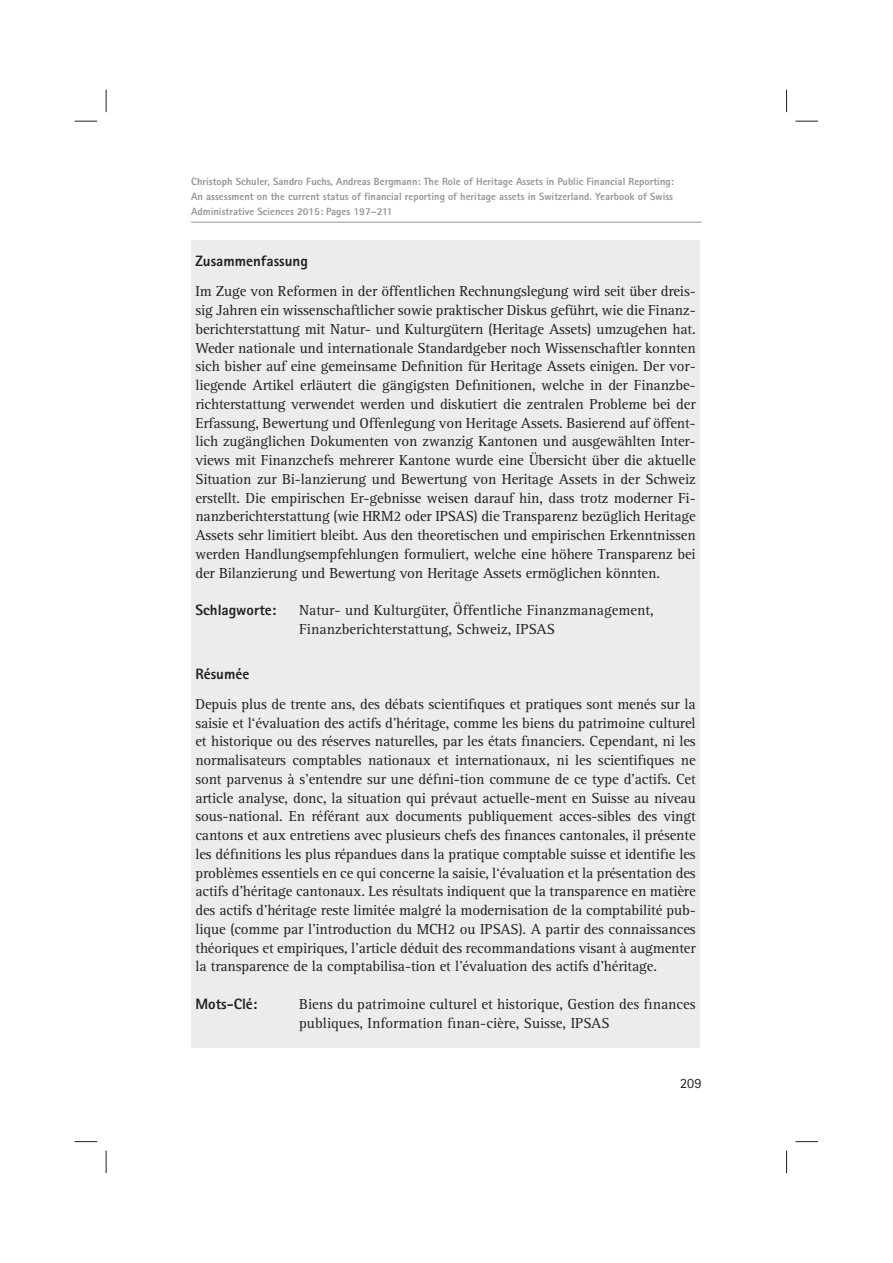
<style>
.page{position:relative;width:893px;height:1263px;background:#fff}
.page>*{position:absolute;margin:0;border:0;box-sizing:border-box;transform-origin:0 0}
.t1{font:15px/18.8px "Rotis Serif Std";color:#231f20;text-align:justify}
.t2{font:800 15px "Rotis Sans Serif Std";color:#231f20}
.t3{font:14.25px "Rotis Sans Serif Std";color:#231f20}
.t4{font:800 10.5px/15px "Rotis Sans Serif Std";color:#939598;text-align:justify}
</style>
<div class="page">
<hr style="left:191px;top:222px;width:510px;height:1px;background:#939598">
<div style="left:191px;top:240px;width:509px;height:808px;background:#ebecec"></div>
<svg style="left:75px;top:121px;width:22px;height:1px"></svg>
<svg style="left:795px;top:121px;width:23px;height:1px"></svg>
<svg style="left:75px;top:1141px;width:22px;height:1px"></svg>
<svg style="left:795px;top:1141px;width:23px;height:1px"></svg>
<svg style="left:106px;top:90px;width:1px;height:22px"></svg>
<svg style="left:106px;top:1151px;width:1px;height:22px"></svg>
<svg style="left:786px;top:90px;width:1px;height:22px"></svg>
<svg style="left:786px;top:1151px;width:1px;height:22px"></svg>
<p class="t4" style="left:191px;top:175px;width:484px">Christoph Schuler, Sandro Fuchs, Andreas Bergmann: The Role of Heritage Assets in Public Financial Reporting:<br>An assessment on the current status of financial reporting of heritage assets in Switzerland. Yearbook of Swiss Administrative Sciences 2015: Pages 197–211</p>
<p class="t2" style="left:195px;top:256px;width:114px">Zusammenfassung</p>
<p class="t1" style="left:195px;top:284px;width:502px">Im Zuge von Reformen in der öffentlichen Rechnungslegung wird seit über dreis&shy;sig Jahren ein wissenschaftlicher sowie praktischer Diskus geführt, wie die Finanz&shy;berichterstattung mit Natur- und Kulturgütern (Heritage Assets) umzugehen hat.<br>Weder nationale und internationale Standardgeber noch Wissenschaftler konnten sich bisher auf eine gemeinsame Definition für Heritage Assets einigen. Der vor&shy;liegende Artikel erläutert die gängigsten Definitionen, welche in der Finanzbe&shy;richterstattung verwendet werden und diskutiert die zentralen Probleme bei der Erfassung, Bewertung und Offenlegung von Heritage Assets. Basierend auf öffent&shy;lich zugänglichen Dokumenten von zwanzig Kantonen und ausgewählten Inter&shy;views mit Finanzchefs mehrerer Kantone wurde eine Übersicht über die aktuelle Situation zur Bi-lanzierung und Bewertung von Heritage Assets in der Schweiz erstellt. Die empirischen Er-gebnisse weisen darauf hin, dass trotz moderner Fi&shy;nanzberichterstattung (wie HRM2 oder IPSAS) die Transparenz bezüglich Heritage Assets sehr limitiert bleibt. Aus den theoretischen und empirischen Erkenntnissen werden Handlungsempfehlungen formuliert, welche eine höhere Transparenz bei der Bilanzierung und Bewertung von Heritage Assets ermöglichen könnten.</p>
<p class="t2" style="left:195px;top:604px;width:82px">Schlagworte:</p>
<p class="t1" style="left:299px;top:603px;width:356px">Natur- und Kulturgüter, Öffentliche Finanzmanagement,<br>Finanzberichterstattung, Schweiz, IPSAS</p>
<p class="t2" style="left:195px;top:668px;width:55px">Résumée</p>
<p class="t1" style="left:195px;top:696px;width:502px">Depuis plus de trente ans, des débats scientifiques et pratiques sont menés sur la saisie et l‘évaluation des actifs d’héritage, comme les biens du patrimoine culturel et historique ou des réserves naturelles, par les états financiers. Cependant, ni les normalisateurs comptables nationaux et internationaux, ni les scientifiques ne sont parvenus à s’entendre sur une défini-tion commune de ce type d’actifs. Cet article analyse, donc, la situation qui prévaut actuelle-ment en Suisse au niveau sous-national. En référant aux documents publiquement acces-sibles des vingt cantons et aux entretiens avec plusieurs chefs des finances cantonales, il présente les définitions les plus répandues dans la pratique comptable suisse et identifie les problèmes essentiels en ce qui concerne la saisie, l‘évaluation et la présentation des actifs d’héritage cantonaux. Les résultats indiquent que la transparence en matière des actifs d’héritage reste limitée malgré la modernisation de la comptabilité pub&shy;lique (comme par l’introduction du MCH2 ou IPSAS). A partir des connaissances théoriques et empiriques, l’article déduit des recommandations visant à augmenter la transparence de la comptabilisa-tion et l’évaluation des actifs d’héritage.</p>
<p class="t2" style="left:195px;top:998px;width:63px">Mots-Clé:</p>
<p class="t1" style="left:299px;top:996px;width:398px">Biens du patrimoine culturel et historique, Gestion des finances publiques, Information finan-cière, Suisse, IPSAS</p>
<p class="t3" style="left:680px;top:1077px;width:23px">209</p>
</div>
